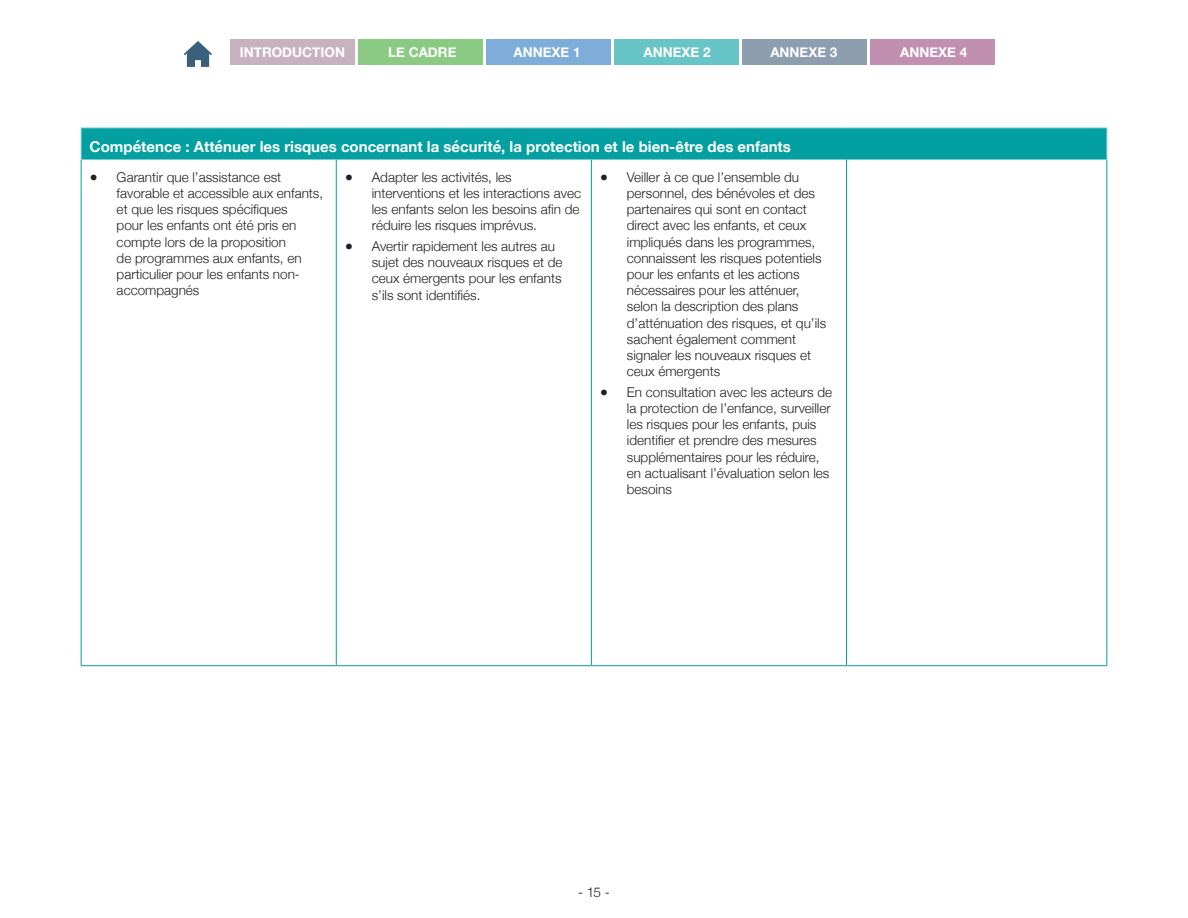
<style>
.page{position:relative;width:1188px;height:918px;background:#fff}
.page>*{position:absolute;margin:0;border:0;box-sizing:border-box;transform-origin:0 0}
.t1{font:700 15px "Helvetica Neue";color:#fff}
.t2{font:300 13.5px/16.2px "Helvetica Neue";color:#231f20}
.t3{font:700 13.5px "Helvetica Neue";color:#fff}
</style>
<div class="page">
<div style="left:614px;top:39px;width:124px;height:26px;background:#68c5c7"></div>
<div style="left:742px;top:39px;width:124px;height:26px;background:#8d9eae"></div>
<div style="left:230px;top:39px;width:125px;height:26px;background:#c9b2bf"></div>
<div style="left:359px;top:39px;width:124px;height:26px;background:#8aca83"></div>
<div style="left:487px;top:39px;width:124px;height:26px;background:#7fadd9"></div>
<div style="left:870px;top:39px;width:124px;height:26px;background:#c190b1"></div>
<svg style="left:184px;top:41px;width:28px;height:26px"></svg>
<div style="left:81px;top:128px;width:1026px;height:32px;background:#039fa1"></div>
<hr style="left:1106px;top:128px;width:1px;height:31px;background:#81cfd0">
<hr style="left:81px;top:160px;width:1px;height:505px;background:#039fa1">
<hr style="left:336px;top:160px;width:1px;height:505px;background:#039fa1">
<hr style="left:591px;top:160px;width:1px;height:505px;background:#039fa1">
<hr style="left:846px;top:160px;width:1px;height:505px;background:#039fa1">
<hr style="left:1106px;top:160px;width:1px;height:505px;background:#039fa1">
<hr style="left:81px;top:665px;width:255px;height:1px;background:#039fa1">
<hr style="left:336px;top:665px;width:255px;height:1px;background:#039fa1">
<hr style="left:591px;top:665px;width:256px;height:1px;background:#039fa1">
<hr style="left:847px;top:665px;width:260px;height:1px;background:#039fa1">
<hr style="left:81px;top:128px;width:255px;height:1px;background:#81cfd0">
<hr style="left:81px;top:128px;width:1px;height:31px;background:#81cfd0">
<hr style="left:336px;top:128px;width:255px;height:1px;background:#81cfd0">
<hr style="left:591px;top:128px;width:256px;height:1px;background:#81cfd0">
<hr style="left:847px;top:128px;width:260px;height:1px;background:#81cfd0">
<hr style="left:81px;top:159px;width:255px;height:1px;background:#81cfd0">
<hr style="left:336px;top:159px;width:255px;height:1px;background:#81cfd0">
<hr style="left:591px;top:159px;width:256px;height:1px;background:#81cfd0">
<hr style="left:847px;top:159px;width:260px;height:1px;background:#81cfd0">
<p class="t3" style="left:240px;top:41px;width:107px">INTRODUCTION</p>
<p class="t3" style="left:388px;top:41px;width:70px">LE CADRE</p>
<p class="t3" style="left:514px;top:41px;width:69px">ANNEXE 1</p>
<p class="t3" style="left:644px;top:41px;width:69px">ANNEXE 2</p>
<p class="t3" style="left:770px;top:41px;width:69px">ANNEXE 3</p>
<p class="t3" style="left:900px;top:41px;width:69px">ANNEXE 4</p>
<p class="t1" style="left:90px;top:135px;width:703px">Compétence : Atténuer les risques concernant la sécurité, la protection et le bien-être des enfants</p>
<p class="t2" style="left:117px;top:168px;width:208px;text-indent:-27px">● Garantir que l’assistance est favorable et accessible aux enfants, et que les risques spécifiques<br>pour les enfants ont été pris en compte lors de la proposition<br>de programmes aux enfants, en particulier pour les enfants non&shy;accompagnés</p>
<p class="t2" style="left:372px;top:168px;width:211px;text-indent:-27px">● Adapter les activités, les interventions et les interactions avec les enfants selon les besoins afin de réduire les risques imprévus.</p>
<p class="t2" style="left:627px;top:168px;width:201px;text-indent:-27px">● Veiller à ce que l’ensemble du personnel, des bénévoles et des partenaires qui sont en contact direct avec les enfants, et ceux impliqués dans les programmes, connaissent les risques potentiels pour les enfants et les actions nécessaires pour les atténuer, selon la description des plans d’atténuation des risques, et qu’ils sachent également comment signaler les nouveaux risques et ceux émergents</p>
<p class="t2" style="left:627px;top:383px;width:207px;text-indent:-27px">● En consultation avec les acteurs de la protection de l’enfance, surveiller les risques pour les enfants, puis identifier et prendre des mesures supplémentaires pour les réduire, en actualisant l’évaluation selon les besoins</p>
<p class="t2" style="left:372px;top:237px;width:192px;text-indent:-27px">● Avertir rapidement les autres au sujet des nouveaux risques et de ceux émergents pour les enfants s’ils sont identifiés.</p>
<p class="t2" style="left:578px;top:883px;width:33px">- 15 -</p>
</div>
